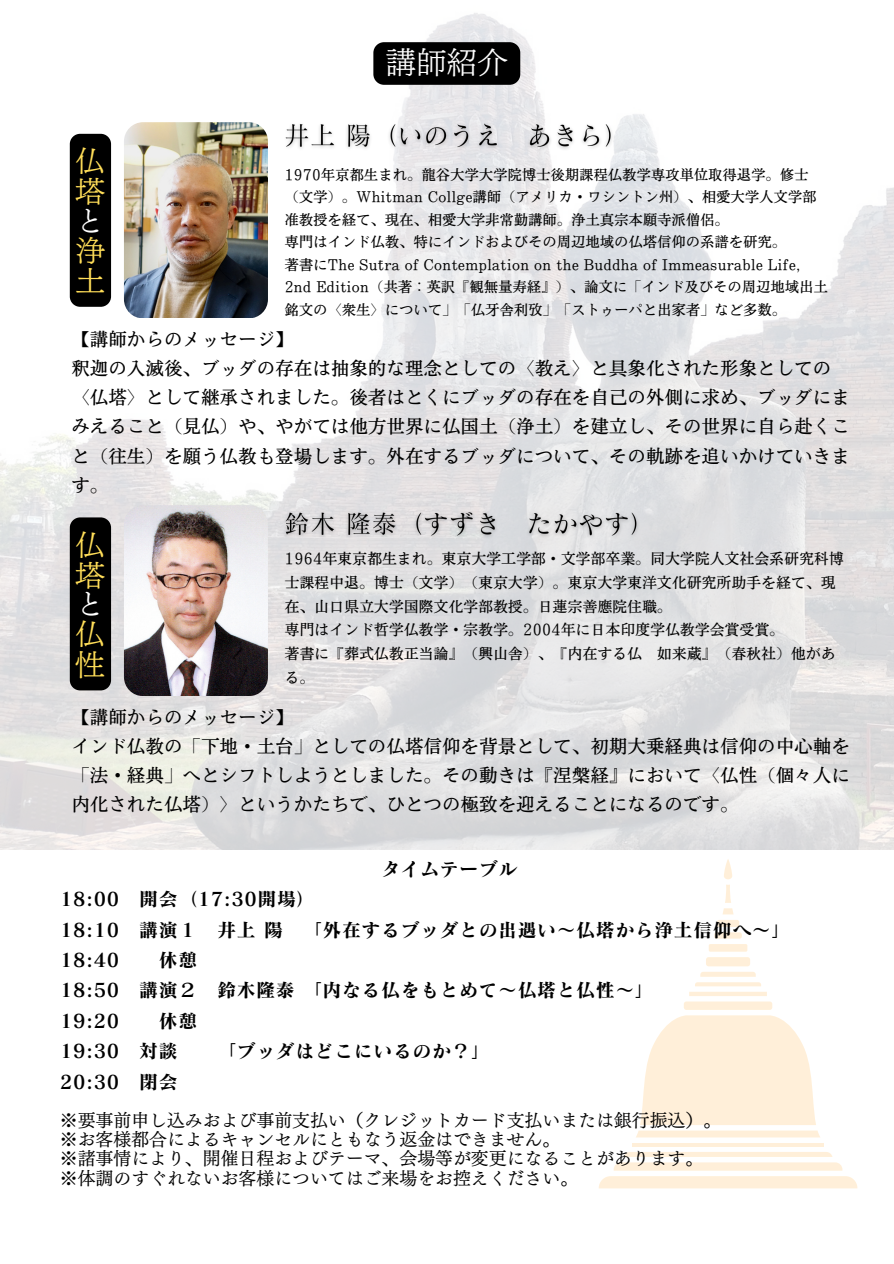
<style>
.page{position:relative;width:894px;height:1264px;background:#fff}
.page>*{position:absolute;margin:0;border:0;box-sizing:border-box;transform-origin:0 0}
.t1{font:30.6px "TEST UD Mincho L";color:#fff}
.t2{font:30px/29.8px "TEST UD Mincho L";color:#ffde59}
.t3{font:18.9px/30.3px "Canva Matisse Pro N B";letter-spacing:.03em;color:#000}
.t4{font:18px/29.2px "Nud Motoya Mincho Std W4";letter-spacing:.03em;color:#000}
.t5{font:17.85px/19.2px "Canva UD Mincho Pr 6 N M";color:#000}
.t6{font:14.4px/23.7px "Nud Motoya Mincho Std W4";letter-spacing:.03em;color:#000}
.t7{font:13.95px/22.5px "Nud Motoya Mincho Std W4";letter-spacing:.03em;color:#000}
.s1{color:#fff}
</style>
<div class="page">
<img style="left:0;top:13px;width:893px;height:836px">
<img style="left:124px;top:122px;width:144px;height:195px;border-radius:19px">
<img style="left:124px;top:505px;width:144px;height:191px;border-radius:19px">
<div style="left:714px;top:932px;width:27px;height:6px;background:#ffefd9;border-radius:2px"></div>
<div style="left:708px;top:944px;width:39px;height:7px;background:#ffefd9;border-radius:2px"></div>
<div style="left:705px;top:957px;width:45px;height:9px;background:#ffefd9;border-radius:3px"></div>
<div style="left:716px;top:919px;width:23px;height:7px;background:#ffefd9;border-radius:2px"></div>
<svg style="left:700px;top:972px;width:55px;height:4px"></svg>
<svg style="left:723px;top:908px;width:10px;height:6px"></svg>
<svg style="left:724px;top:859px;width:8px;height:43px"></svg>
<div style="left:599px;top:1176px;width:258px;height:12px;background:#ffefd9"></div>
<svg style="left:632px;top:1143px;width:191px;height:3px"></svg>
<svg style="left:613px;top:1162px;width:229px;height:8px;background:#ffefdb"></svg>
<svg style="left:624px;top:1152px;width:208px;height:4px"></svg>
<svg style="left:636px;top:1015px;width:184px;height:122px"></svg>
<svg style="left:684px;top:982px;width:88px;height:27px"></svg>
<div style="left:373px;top:42px;width:147px;height:43px;background:#000;border-radius:11px"></div>
<div style="left:70px;top:134px;width:41px;height:173px;background:#000"></div>
<img style="left:277px;top:115px;width:353px;height:41px">
<div style="left:70px;top:517px;width:41px;height:173px;background:#000"></div>
<img style="left:277px;top:504px;width:379px;height:41px">
<h1 class="t2" style="left:75px;top:146px;width:31px">仏塔<span class="s1">と</span>浄土</h1>
<h1 class="t1" style="left:385px;top:47px;width:124px">講師紹介</h1>
<p class="t7" style="left:285px;top:163px;width:533px">1970年京都生まれ。龍谷大学大学院博士後期課程仏教学専攻単位取得退学。修士（文学）。Whitman Collge講師（アメリカ・ワシントン州）、相愛大学人文学部准教授を経て、現在、相愛大学非常勤講師。浄土真宗本願寺派僧侶。</p>
<p class="t7" style="left:285px;top:231px;width:502px">専門はインド仏教、特にインドおよびその周辺地域の仏塔信仰の系譜を研究。</p>
<p class="t7" style="left:285px;top:253px;width:543px">著書にThe Sūtra of Contemplation on the Buddha of Immeasurable Life,<br>2nd Edition（共著：英訳『観無量寿経』）、論文に「インド及びその周辺地域出土銘文の〈衆生〉について」「仏牙舎利攷」「ストゥーパと出家者」など多数。</p>
<h3 class="t4" style="left:72px;top:324px;width:779px">【講師からのメッセージ】<br>釈迦の入滅後、ブッダの存在は抽象的な理念としての〈教え〉と具象化された形象としての〈仏塔〉として継承されました。後者はとくにブッダの存在を自己の外側に求め、ブッダにまみえること（見仏）や、やがては他方世界に仏国土（浄土）を建立し、その世界に自ら赴くこと（往生）を願う仏教も登場します。外在するブッダについて、その軌跡を追いかけていきます。</h3>
<p class="t2" style="left:75px;top:529px;width:31px">仏塔<span class="s1">と</span>仏性</p>
<h3 class="t6" style="left:285px;top:547px;width:560px">1964年東京都生まれ。東京大学工学部・文学部卒業。同大学院人文社会系研究科博士課程中退。博士（文学）（東京大学）。東京大学東洋文化研究所助手を経て、現在、山口県立大学国際文化学部教授。日蓮宗善應院住職。</h3>
<h1 class="t6" style="left:285px;top:618px;width:500px">専門はインド哲学仏教学・宗教学。2004年に日本印度学仏教学会賞受賞。</h1>
<p class="t6" style="left:285px;top:641px;width:552px">著書に『葬式仏教正当論』（興山舎）、『内在する仏 如来蔵』（春秋社）他がある。</p>
<h3 class="t4" style="left:72px;top:702px;width:779px">【講師からのメッセージ】<br>インド仏教の「下地・土台」としての仏塔信仰を背景として、初期大乗経典は信仰の中心軸を「法・経典」へとシフトしようとしました。その動きは『涅槃経』において〈仏性（個々人に内化された仏塔）〉というかたちで、ひとつの極致を迎えることになるのです。</h3>
<p class="t3" style="left:381px;top:853px;width:137px">タイムテーブル</p>
<p class="t3" style="left:60px;top:883px;width:731px">18:00 開会（17:30開場）<br>18:10 講演１ 井上陽 「外在するブッダとの出遇い～仏塔から浄土信仰へ～」<br>18:40</p>
<p class="t3" style="left:60px;top:944px;width:595px;text-indent:99px">休憩<br>18:50 講演２ 鈴木隆泰「内なる仏をもとめて～仏塔と仏性～」<br>19:20</p>
<p class="t3" style="left:60px;top:1005px;width:139px;text-indent:99px">休憩<br>19:30 対談</p>
<p class="t3" style="left:217px;top:1035px;width:274px">「ブッダはどこにいるのか？」</p>
<p class="t3" style="left:60px;top:1066px;width:119px">20:30 閉会</p>
<p class="t5" style="left:60px;top:1110px;width:662px">※要事前申し込みおよび事前支払い（クレジットカード支払いまたは銀行振込）。※お客様都合によるキャンセルにともなう返金はできません。<br>※諸事情により、開催日程およびテーマ、会場等が変更になることがあります。※体調のすぐれないお客様についてはご来場をお控えください。</p>
</div>
